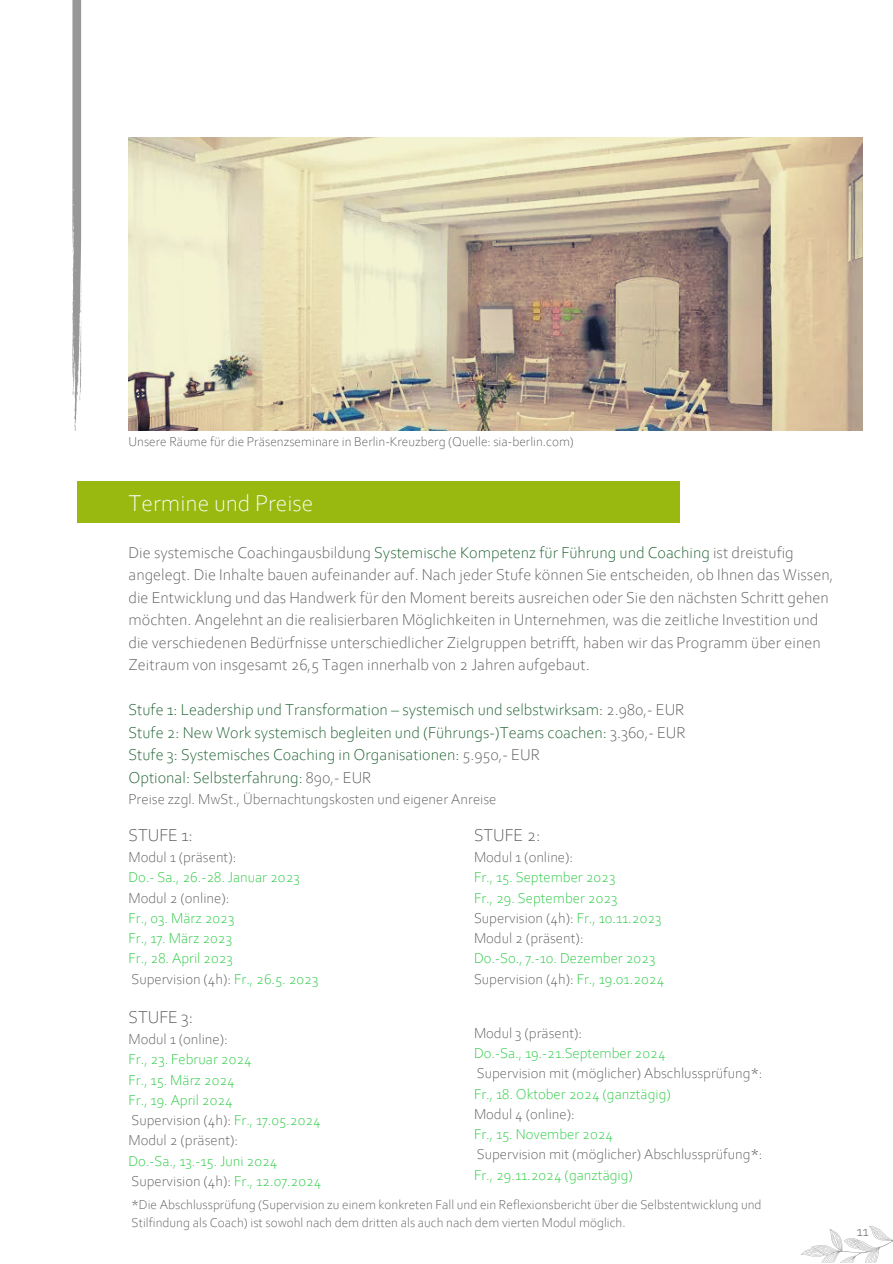
<style>
.page{position:relative;width:893px;height:1264px;background:#fff}
.page>*{position:absolute;margin:0;border:0;box-sizing:border-box;transform-origin:0 0}
.t1{font:300 24px "Corbel";color:#fff}
.t2{font:300 18px "Corbel";color:#595454}
.t3{font:300 16.5px/22.5px "Corbel";color:#595454}
.t4{font:300 16.5px/22.5px "Corbel";color:#125925}
.t5{font:300 15px/20.2px "Corbel";color:#1ec838}
.t6{font:300 15px "Corbel";color:#595454}
.t7{font:300 13.5px/18px "Corbel";color:#595454}
.s1{color:#125925}
.s2{color:#595454}
</style>
<div class="page">
<svg style="left:801px;top:1225px;width:91px;height:38px"></svg>
<svg style="left:73px;top:0;width:9px;height:431px"></svg>
<img style="left:128px;top:137px;width:734px;height:293px">
<div style="left:77px;top:481px;width:602px;height:41px;background:#99b911"></div>
<p class="t7" style="left:128px;top:434px;width:447px">Unsere Räume für die Präsenzseminare in Berlin-Kreuzberg (Quelle: sia-berlin.com)</p>
<h1 class="t1" style="left:128px;top:492px;width:186px">Termine und Preise</h1>
<p class="t3" style="left:128px;top:542px;width:706px">Die systemische Coachingausbildung <span class="s1">Systemische Kompetenz für Führung und Coaching</span> ist dreistufig angelegt. Die Inhalte bauen aufeinander auf. Nach jeder Stufe können Sie entscheiden, ob Ihnen das Wissen, die Entwicklung und das Handwerk für den Moment bereits ausreichen oder Sie den nächsten Schritt gehen möchten. Angelehnt an die realisierbaren Möglichkeiten in Unternehmen, was die zeitliche Investition und die verschiedenen Bedürfnisse unterschiedlicher Zielgruppen betrifft, haben wir das Programm über einen Zeitraum von insgesamt 26,5 Tagen innerhalb von 2 Jahren aufgebaut.</p>
<p class="t4" style="left:128px;top:700px;width:558px">Stufe 1: Leadership und Transformation – systemisch und selbstwirksam: <span class="s2">2.980,- EUR </span>Stufe 2: New Work systemisch begleiten und (Führungs-)Teams coachen: <span class="s2">3.360,- EUR </span>Stufe 3: Systemisches Coaching in Organisationen: <span class="s2">5.950,- EUR<br></span>Optional: Selbsterfahrung: <span class="s2">890,- EUR</span></p>
<p class="t6" style="left:128px;top:793px;width:369px">Preise zzgl. MwSt., Übernachtungskosten und eigener Anreise</p>
<p class="t2" style="left:128px;top:827px;width:66px">STUFE 1:</p>
<p class="t6" style="left:128px;top:851px;width:109px">Modul 1 (präsent):</p>
<p class="t5" style="left:128px;top:868px;width:173px">Do.- Sa., 26.-28. Januar 2023</p>
<p class="t6" style="left:128px;top:891px;width:102px">Modul 2 (online):</p>
<p class="t5" style="left:128px;top:909px;width:191px">Fr., 03. März 2023<br>Fr., 17. März 2023<br>Fr., 28. April 2023<br><span class="s2">Supervision (4h):</span> Fr., 26.5. 2023</p>
<p class="t2" style="left:474px;top:827px;width:68px">STUFE 2:</p>
<p class="t6" style="left:474px;top:851px;width:101px">Modul 1 (online):</p>
<p class="t5" style="left:474px;top:868px;width:189px">Fr., 15. September 2023<br>Fr., 29. September 2023<br><span class="s2">Supervision (4h):</span> Fr., 10.11.2023<br><span class="s2">Modul 2 (präsent):</span></p>
<p class="t5" style="left:474px;top:949px;width:192px">Do.-So., 7.-10. Dezember 2023<br><span class="s2">Supervision (4h):</span> Fr., 19.01.2024</p>
<p class="t2" style="left:128px;top:1009px;width:66px">STUFE 3:</p>
<p class="t6" style="left:128px;top:1032px;width:101px">Modul 1 (online):</p>
<p class="t5" style="left:128px;top:1050px;width:194px">Fr., 23. Februar 2024<br>Fr., 15. März 2024<br>Fr., 19. April 2024<br><span class="s2">Supervision (4h):</span> Fr., 17.05.2024<br><span class="s2">Modul 2 (präsent):</span></p>
<p class="t5" style="left:128px;top:1151px;width:194px">Do.-Sa., 13.-15. Juni 2024<br><span class="s2">Supervision (4h):</span> Fr., 12.07.2024</p>
<p class="t6" style="left:474px;top:1026px;width:110px">Modul 3 (präsent):</p>
<p class="t5" style="left:474px;top:1044px;width:193px">Do.-Sa., 19.-21.September 2024</p>
<p class="t6" style="left:477px;top:1067px;width:287px">Supervision mit (möglicher) Abschlussprüfung*:</p>
<p class="t5" style="left:474px;top:1084px;width:198px">Fr., 18. Oktober 2024 (ganztägig)</p>
<p class="t6" style="left:474px;top:1107px;width:102px">Modul 4 (online):</p>
<p class="t5" style="left:474px;top:1125px;width:141px">Fr., 15. November 2024</p>
<p class="t6" style="left:477px;top:1148px;width:287px">Supervision mit (möglicher) Abschlussprüfung*:</p>
<p class="t5" style="left:474px;top:1165px;width:160px">Fr., 29.11.2024 (ganztägig)</p>
<p class="t7" style="left:132px;top:1196px;width:631px">*Die Abschlussprüfung (Supervision zu einem konkreten Fall und ein Reflexionsbericht über die Selbstentwicklung und<br>Stilfindung als Coach) ist sowohl nach dem dritten als auch nach dem vierten Modul möglich.</p>
<p class="t6" style="left:856px;top:1224px;width:14px">11</p>
</div>
